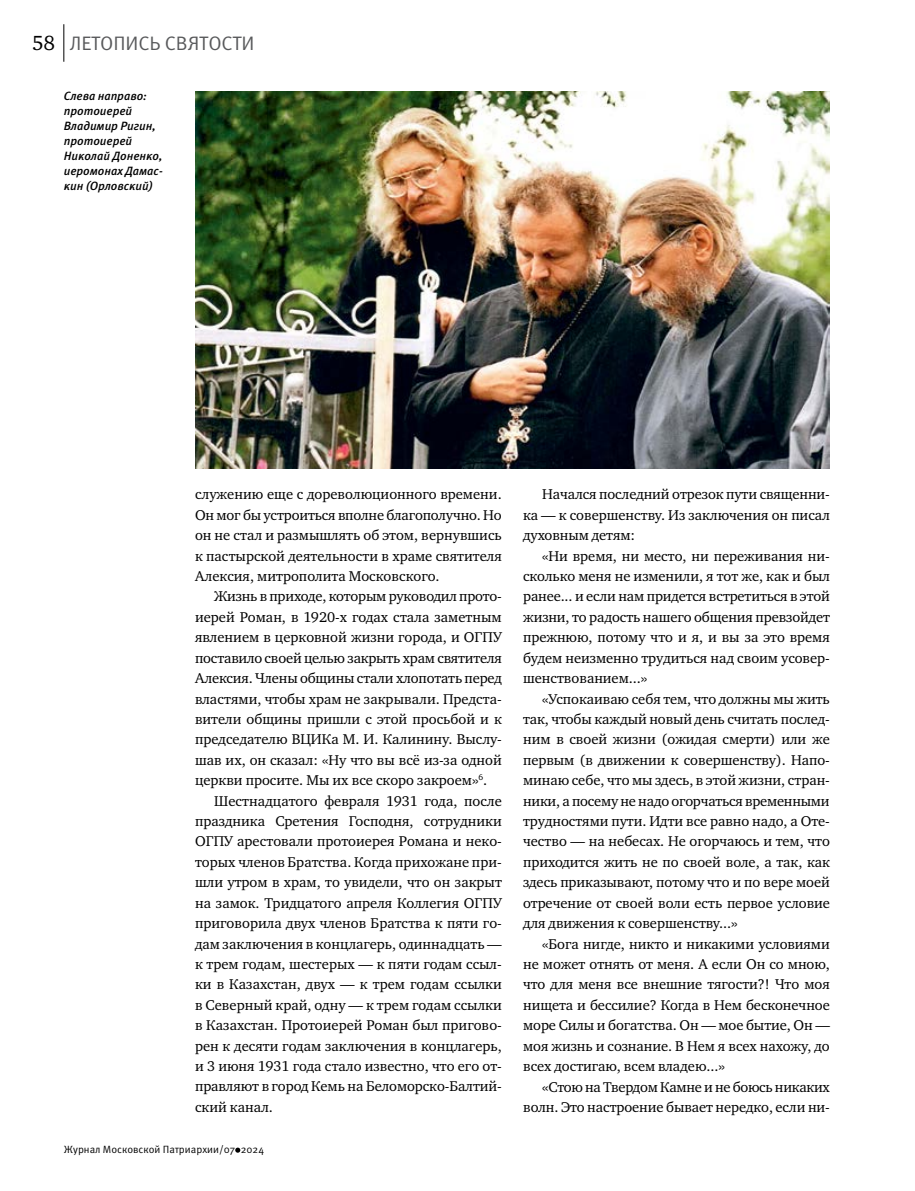
<style>
.page{position:relative;width:915px;height:1191px;background:#fff}
.page>*{position:absolute;margin:0;border:0;box-sizing:border-box;transform-origin:0 0}
.t1{font:19.5px "Meta Pro";letter-spacing:-.005em;color:#58595b}
.t2{font:14.55px/20.4px "Charter ITC";letter-spacing:-.005em;color:#000;text-align:justify}
.t3{font:italic 500 12px/15px "Meta Pro";letter-spacing:-.005em;color:#000}
.t4{font:10.5px "Meta Pro";color:#000}
.s1{font-family:"Charter ITC";font-size:21px;color:#000}
</style>
<div class="page">
<svg style="left:235px;top:1147px;width:5px;height:5px"></svg>
<hr style="left:63px;top:24px;width:1px;height:38px;background:#000">
<img style="left:195px;top:91px;width:634px;height:378px">
<h1 class="t1" style="left:32px;top:31px;width:224px"><span class="s1">58</span> ЛЕТОПИСЬ СВЯТОСТИ</h1>
<p class="t3" style="left:64px;top:89px;width:101px">Слева направо: протоиерей<br>Владимир Ригин, протоиерей<br>Николай Доненко, иеромонах Дамас&shy;кин (Орловский)</p>
<p class="t2" style="left:195px;top:484px;width:308px">служению еще с дореволюционного времени.<br>Он мог бы устроиться вполне благополучно. Но он не стал и размышлять об этом, вернувшись к пастырской деятельности в храме святителя Алексия, митрополита Московского.</p>
<p class="t2" style="left:195px;top:586px;width:308px;text-indent:19px">Жизнь в приходе, которым руководил прото&shy;иерей Роман, в 1920-х годах стала заметным явлением в церковной жизни города, и ОГПУ поставило своей целью закрыть храм святителя Алексия. Члены общины стали хлопотать перед властями, чтобы храм не закрывали. Предста&shy;вители общины пришли с этой просьбой и к председателю ВЦИКа М. И. Калинину. Выслу&shy;шав их, он сказал: «Ну что вы всё из-за одной церкви просите. Мы их все скоро закроем»<sup>6</sup>.</p>
<p class="t2" style="left:195px;top:790px;width:308px;text-indent:19px">Шестнадцатого февраля 1931 года, после праздника Сретения Господня, сотрудники ОГПУ арестовали протоиерея Романа и неко&shy;торых членов Братства. Когда прихожане при&shy;шли утром в храм, то увидели, что он закрыт на замок. Тридцатого апреля Коллегия ОГПУ приговорила двух членов Братства к пяти го&shy;дам заключения в концлагерь, одиннадцать — к трем годам, шестерых — к пяти годам ссыл&shy;ки в Казахстан, двух — к трем годам ссылки в Северный край, одну — к трем годам ссылки в Казахстан. Протоиерей Роман был пригово&shy;рен к десяти годам заключения в концлагерь, и 3 июня 1931 года стало известно, что его от&shy;правляют в город Кемь на Беломорско-Балтий&shy;ский канал.</p>
<p class="t4" style="left:64px;top:1142px;width:202px">Журнал Московской Патриархии/07 2024</p>
<p class="t2" style="left:523px;top:484px;width:308px;text-indent:19px">Начался последний отрезок пути священни&shy;ка — к совершенству. Из заключения он писал духовным детям:</p>
<p class="t2" style="left:523px;top:545px;width:308px;text-indent:19px">«Ни время, ни место, ни переживания ни&shy;сколько меня не изменили, я тот же, как и был ранее... и если нам придется встретиться в этой жизни, то радость нашего общения превзойдет прежнюю, потому что и я, и вы за это время будем неизменно трудиться над своим усовер&shy;шенствованием...»</p>
<p class="t2" style="left:523px;top:688px;width:308px;text-indent:19px">«Успокаиваю себя тем, что должны мы жить так, чтобы каждый новый день считать послед&shy;ним в своей жизни (ожидая смерти) или же первым (в движении к совершенству). Напо&shy;минаю себе, что мы здесь, в этой жизни, стран&shy;ники, а посему не надо огорчаться временными трудностями пути. Идти все равно надо, а Оте&shy;чество — на небесах. Не огорчаюсь и тем, что приходится жить не по своей воле, а так, как здесь приказывают, потому что и по вере моей отречение от своей воли есть первое условие для движения к совершенству...»</p>
<p class="t2" style="left:523px;top:933px;width:308px;text-indent:19px">«Бога нигде, никто и никакими условиями не может отнять от меня. А если Он со мною, что для меня все внешние тягости?! Что моя нищета и бессилие? Когда в Нем бесконечное море Силы и богатства. Он — мое бытие, Он — моя жизнь и сознание. В Нем я всех нахожу, до всех достигаю, всем владею...»</p>
<p class="t2" style="left:523px;top:1076px;width:308px;text-align:right">«Стою на Твердом Камне и не боюсь никаких волн. Это настроение бывает нередко, если ни-</p>
</div>
